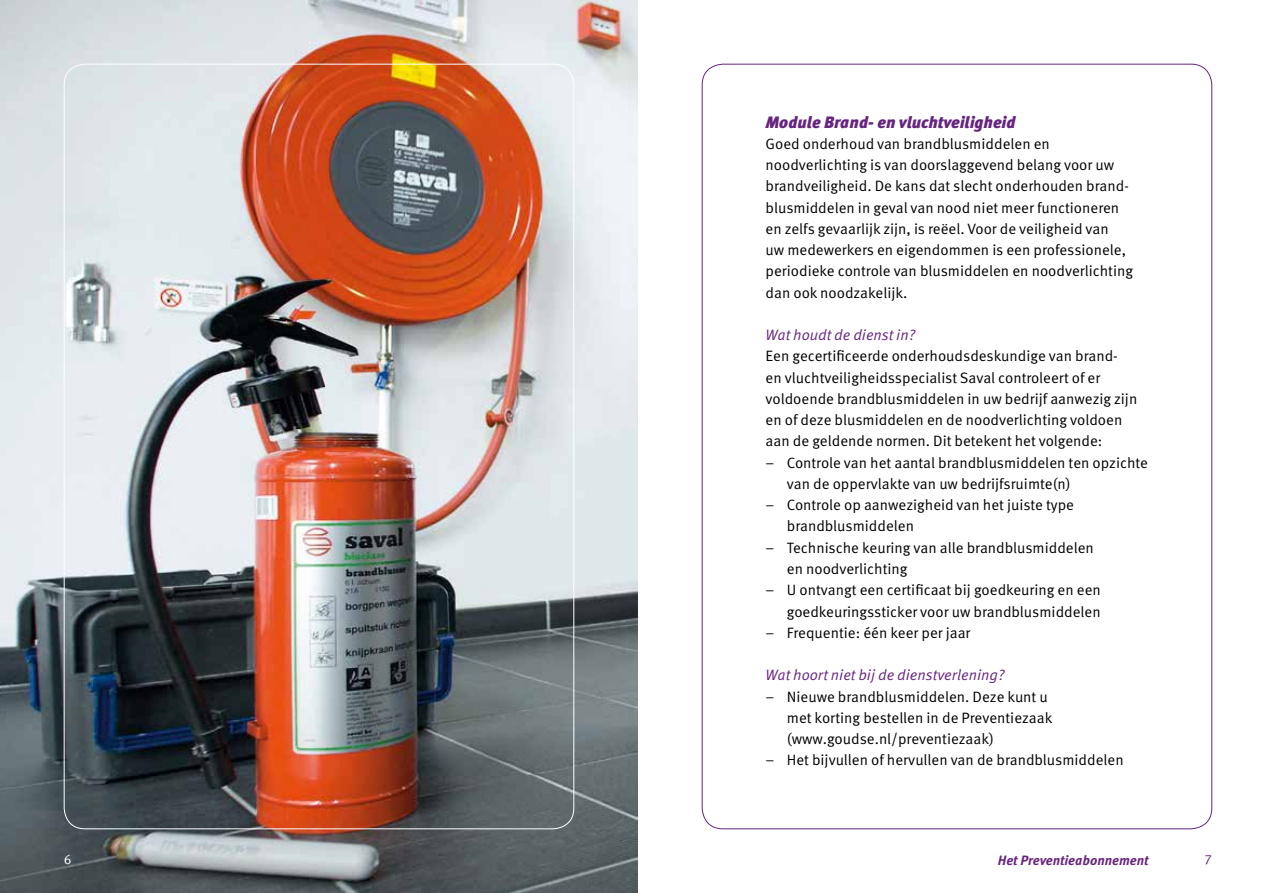
<style>
.page{position:relative;width:1276px;height:893px;background:#fff}
.page>*{position:absolute;margin:0;border:0;box-sizing:border-box;transform-origin:0 0}
.t1{font:italic 900 16.5px "Meta OT";color:#66247f}
.t2{font:15px/21.3px "Meta OT Norm";letter-spacing:-.005em;color:#000}
.t3{font:15px "Meta OT Norm Ita";color:#66247f}
.t4{font:italic 700 13.5px "Meta OT";color:#66247f}
.t5{font:13.5px "Meta OT Norm";color:#fff}
.t6{font:13.5px "Meta OT Norm";color:#66247f}
</style>
<div class="page">
<img style="left:0;top:0;width:638px;height:893px">
<svg style="left:701px;top:63px;width:511px;height:767px"></svg>
<img style="left:63px;top:63px;width:511px;height:767px">
<p class="t1" style="left:765px;top:112px;width:251px">Module Brand- en vluchtveiligheid</p>
<p class="t2" style="left:765px;top:133px;width:369px">Goed onderhoud van brandblusmiddelen en noodverlichting is van doorslaggevend belang voor uw brandveiligheid. De kans dat slecht onderhouden brand&shy;blusmiddelen in geval van nood niet meer functioneren en zelfs gevaarlijk zijn, is reëel. Voor de veiligheid van<br>uw medewerkers en eigendommen is een professionele, periodieke controle van blusmiddelen en noodverlichting dan ook noodzakelijk.</p>
<p class="t3" style="left:765px;top:326px;width:151px">Wat houdt de dienst in?</p>
<p class="t2" style="left:765px;top:346px;width:373px">Een gecertificeerde onderhoudsdeskundige van brand&shy;en vluchtveiligheidsspecialist Saval controleert of er voldoende brandblusmiddelen in uw bedrijf aanwezig zijn en of deze blusmiddelen en de noodverlichting voldoen aan de geldende normen. Dit betekent het volgende:</p>
<p class="t2" style="left:787px;top:452px;width:363px;text-indent:-21px">– Controle van het aantal brandblusmiddelen ten opzichte van de oppervlakte van uw bedrijfsruimte(n)</p>
<p class="t2" style="left:787px;top:495px;width:289px;text-indent:-21px">– Controle op aanwezigheid van het juiste type brandblusmiddelen</p>
<p class="t2" style="left:787px;top:537px;width:309px;text-indent:-21px">– Technische keuring van alle brandblusmiddelen en noodverlichting</p>
<p class="t2" style="left:765px;top:580px;width:337px;text-align:right">– U ontvangt een certificaat bij goedkeuring en een goedkeuringssticker voor uw brandblusmiddelen</p>
<p class="t2" style="left:765px;top:622px;width:207px">– Frequentie: één keer per jaar</p>
<p class="t3" style="left:765px;top:666px;width:241px">Wat hoort niet bij de dienstverlening?</p>
<p class="t2" style="left:787px;top:686px;width:267px;text-indent:-21px">– Nieuwe brandblusmiddelen. Deze kunt u met korting bestellen in de Preventiezaak (www.goudse.nl/preventiezaak)</p>
<p class="t2" style="left:765px;top:750px;width:360px">– Het bijvullen of hervullen van de brandblusmiddelen</p>
<p class="t5" style="left:64px;top:852px;width:9px">6</p>
<p class="t4" style="left:998px;top:852px;width:152px">Het Preventieabonnement</p>
<p class="t6" style="left:1204px;top:852px;width:9px">7</p>
</div>
